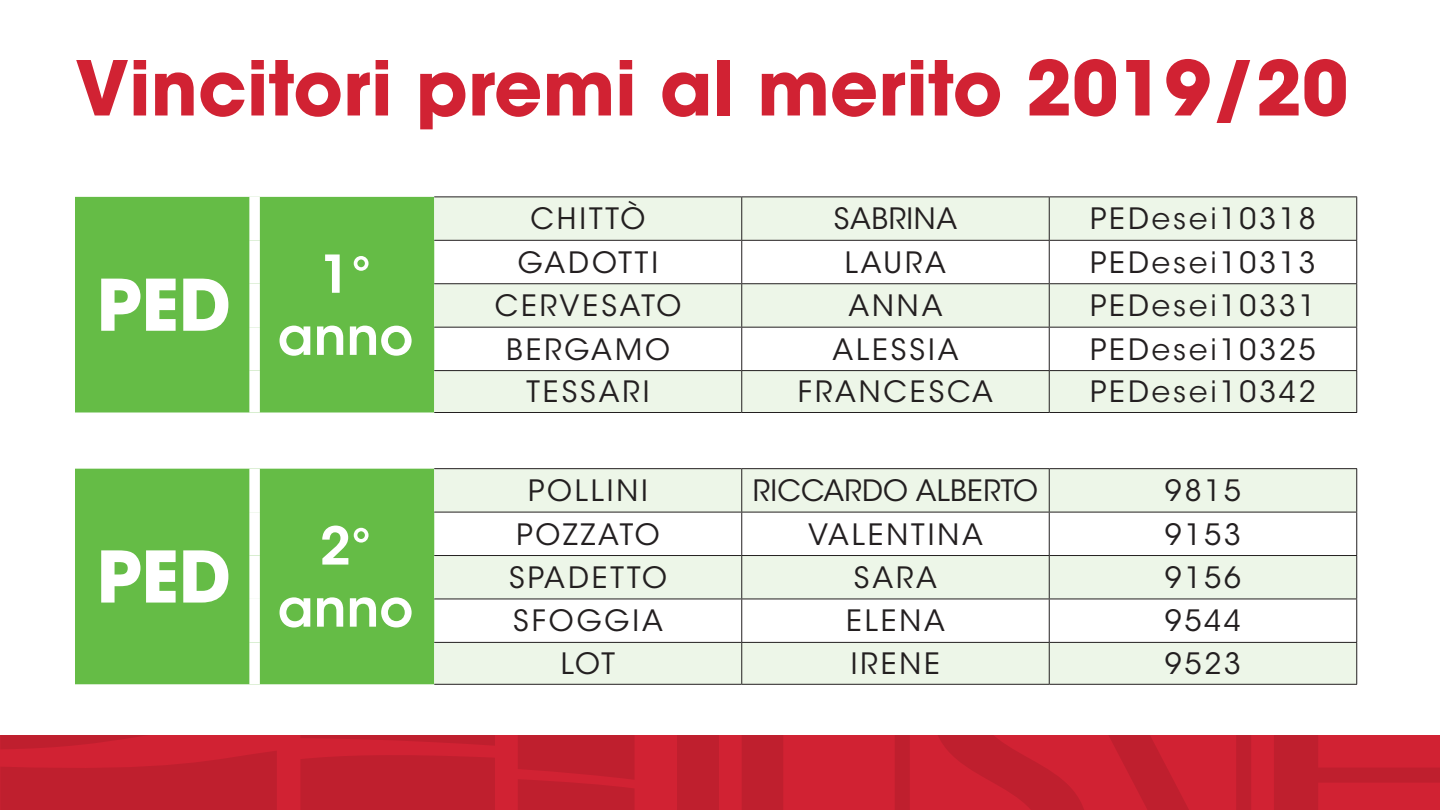
<style>
.page{position:relative;width:1440px;height:810px;background:#fff}
.page>*{position:absolute;margin:0;border:0;box-sizing:border-box;transform-origin:0 0}
.t1{font:700 75px "ITC Avant Garde Std";color:#d12233}
.t2{font:700 70.5px "ITC Avant Garde Std";color:#fff}
.t3{font:600 51.75px/62.1px "ITC Avant Garde Std";color:#fff;text-align:center}
.t4{font:29.25px "ITC Avant Garde Std";letter-spacing:.1em;color:#231f20}
.t5{font:29.25px "ITC Avant Garde Std";letter-spacing:.01em;color:#231f20}
.t6{font:29.25px "ITC Avant Garde Std";letter-spacing:.02em;color:#231f20}
</style>
<div class="page">
<div style="left:0;top:735px;width:1440px;height:75px;background:#d12233"></div>
<svg style="left:1274px;top:735px;width:166px;height:75px"></svg>
<svg style="left:938px;top:735px;width:313px;height:75px"></svg>
<svg style="left:742px;top:735px;width:168px;height:75px"></svg>
<div style="left:677px;top:696px;width:42px;height:114px;background:#bf1f2e"></div>
<svg style="left:518px;top:735px;width:116px;height:75px;background:#c11f2e"></svg>
<div style="left:300px;top:755px;width:195px;height:55px;background:#bf1f2e"></div>
<svg style="left:300px;top:735px;width:195px;height:11px"></svg>
<svg style="left:0;top:735px;width:277px;height:75px"></svg>
<div style="left:0;top:0;width:1440px;height:735px;background:#fff"></div>
<div style="left:75px;top:197px;width:359px;height:215px;background:#65bc46"></div>
<svg style="left:434px;top:197px;width:922px;height:215px;fill:#edf6e8"></svg>
<hr style="left:434px;top:196px;width:308px;height:1px;background:#231f20">
<hr style="left:742px;top:196px;width:307px;height:1px;background:#231f20">
<hr style="left:741px;top:197px;width:1px;height:43px;background:#231f20">
<hr style="left:1049px;top:196px;width:308px;height:1px;background:#231f20">
<hr style="left:1049px;top:197px;width:1px;height:43px;background:#231f20">
<hr style="left:1356px;top:197px;width:1px;height:43px;background:#231f20">
<hr style="left:434px;top:240px;width:308px;height:1px;background:#231f20">
<hr style="left:742px;top:240px;width:307px;height:1px;background:#231f20">
<hr style="left:741px;top:241px;width:1px;height:42px;background:#231f20">
<hr style="left:1049px;top:240px;width:308px;height:1px;background:#231f20">
<hr style="left:1049px;top:241px;width:1px;height:42px;background:#231f20">
<hr style="left:1356px;top:241px;width:1px;height:42px;background:#231f20">
<hr style="left:434px;top:283px;width:308px;height:1px;background:#231f20">
<hr style="left:742px;top:283px;width:307px;height:1px;background:#231f20">
<hr style="left:741px;top:284px;width:1px;height:43px;background:#231f20">
<hr style="left:1049px;top:283px;width:308px;height:1px;background:#231f20">
<hr style="left:1049px;top:284px;width:1px;height:43px;background:#231f20">
<hr style="left:1356px;top:284px;width:1px;height:43px;background:#231f20">
<hr style="left:434px;top:327px;width:308px;height:1px;background:#231f20">
<hr style="left:742px;top:327px;width:307px;height:1px;background:#231f20">
<hr style="left:741px;top:328px;width:1px;height:42px;background:#231f20">
<hr style="left:1049px;top:327px;width:308px;height:1px;background:#231f20">
<hr style="left:1049px;top:328px;width:1px;height:42px;background:#231f20">
<hr style="left:1356px;top:328px;width:1px;height:42px;background:#231f20">
<hr style="left:741px;top:371px;width:1px;height:41px;background:#231f20">
<hr style="left:1049px;top:371px;width:1px;height:41px;background:#231f20">
<div style="left:249px;top:197px;width:11px;height:43px;background:#fff"></div>
<div style="left:249px;top:240px;width:11px;height:44px;background:#fff"></div>
<div style="left:249px;top:284px;width:11px;height:43px;background:#fff"></div>
<div style="left:249px;top:327px;width:11px;height:44px;background:#fff"></div>
<div style="left:249px;top:371px;width:11px;height:41px;background:#fff"></div>
<hr style="left:434px;top:370px;width:308px;height:1px;background:#231f20">
<hr style="left:742px;top:370px;width:307px;height:1px;background:#231f20">
<hr style="left:1049px;top:370px;width:308px;height:1px;background:#231f20">
<hr style="left:1356px;top:371px;width:1px;height:41px;background:#231f20">
<hr style="left:434px;top:412px;width:308px;height:1px;background:#231f20">
<hr style="left:742px;top:412px;width:307px;height:1px;background:#231f20">
<hr style="left:1049px;top:412px;width:308px;height:1px;background:#231f20">
<div style="left:75px;top:469px;width:359px;height:215px;background:#65bc46"></div>
<svg style="left:434px;top:469px;width:922px;height:215px;fill:#edf6e8"></svg>
<hr style="left:434px;top:468px;width:308px;height:1px;background:#231f20">
<hr style="left:742px;top:468px;width:307px;height:1px;background:#231f20">
<hr style="left:741px;top:469px;width:1px;height:43px;background:#231f20">
<hr style="left:1049px;top:468px;width:308px;height:1px;background:#231f20">
<hr style="left:1049px;top:469px;width:1px;height:43px;background:#231f20">
<hr style="left:1356px;top:469px;width:1px;height:43px;background:#231f20">
<hr style="left:434px;top:512px;width:308px;height:1px;background:#231f20">
<hr style="left:742px;top:512px;width:307px;height:1px;background:#231f20">
<hr style="left:741px;top:512px;width:1px;height:43px;background:#231f20">
<hr style="left:1049px;top:512px;width:308px;height:1px;background:#231f20">
<hr style="left:1049px;top:512px;width:1px;height:43px;background:#231f20">
<hr style="left:1356px;top:512px;width:1px;height:43px;background:#231f20">
<hr style="left:434px;top:555px;width:308px;height:1px;background:#231f20">
<hr style="left:742px;top:555px;width:307px;height:1px;background:#231f20">
<hr style="left:741px;top:556px;width:1px;height:43px;background:#231f20">
<hr style="left:1049px;top:555px;width:308px;height:1px;background:#231f20">
<hr style="left:1049px;top:556px;width:1px;height:43px;background:#231f20">
<hr style="left:1356px;top:556px;width:1px;height:43px;background:#231f20">
<hr style="left:434px;top:599px;width:308px;height:1px;background:#231f20">
<hr style="left:742px;top:599px;width:307px;height:1px;background:#231f20">
<hr style="left:741px;top:599px;width:1px;height:43px;background:#231f20">
<hr style="left:1049px;top:599px;width:308px;height:1px;background:#231f20">
<hr style="left:1049px;top:599px;width:1px;height:43px;background:#231f20">
<hr style="left:1356px;top:599px;width:1px;height:43px;background:#231f20">
<hr style="left:741px;top:643px;width:1px;height:41px;background:#231f20">
<hr style="left:1049px;top:643px;width:1px;height:41px;background:#231f20">
<div style="left:249px;top:469px;width:11px;height:43px;background:#fff"></div>
<div style="left:249px;top:512px;width:11px;height:44px;background:#fff"></div>
<div style="left:249px;top:556px;width:11px;height:43px;background:#fff"></div>
<div style="left:249px;top:599px;width:11px;height:43px;background:#fff"></div>
<div style="left:249px;top:642px;width:11px;height:42px;background:#fff"></div>
<hr style="left:434px;top:642px;width:308px;height:1px;background:#231f20">
<hr style="left:742px;top:642px;width:307px;height:1px;background:#231f20">
<hr style="left:1049px;top:642px;width:308px;height:1px;background:#231f20">
<hr style="left:1356px;top:643px;width:1px;height:41px;background:#231f20">
<hr style="left:434px;top:684px;width:308px;height:1px;background:#231f20">
<hr style="left:742px;top:684px;width:307px;height:1px;background:#231f20">
<hr style="left:1049px;top:684px;width:308px;height:1px;background:#231f20">
<p class="t1" style="left:75px;top:39px;width:1275px">Vincitori premi al merito 2019/20</p>
<p class="t2" style="left:97px;top:259px;width:136px">PED</p>
<p class="t3" style="left:278px;top:243px;width:137px">1° anno</p>
<p class="t2" style="left:97px;top:531px;width:136px">PED</p>
<p class="t3" style="left:278px;top:515px;width:137px">2° anno</p>
<p class="t4" style="left:531px;top:201px;width:116px">CHITTÒ</p>
<p class="t6" style="left:834px;top:201px;width:125px">SABRINA</p>
<p class="t4" style="left:1090px;top:201px;width:227px">PEDesei10318</p>
<p class="t4" style="left:518px;top:245px;width:142px">GADOTTI</p>
<p class="t4" style="left:845px;top:245px;width:103px">LAURA</p>
<p class="t4" style="left:1090px;top:245px;width:227px">PEDesei10313</p>
<p class="t4" style="left:495px;top:288px;width:188px">CERVESATO</p>
<p class="t4" style="left:849px;top:288px;width:95px">ANNA</p>
<p class="t4" style="left:1090px;top:288px;width:227px">PEDesei10331</p>
<p class="t4" style="left:506px;top:331px;width:165px">BERGAMO</p>
<p class="t4" style="left:832px;top:331px;width:128px">ALESSIA</p>
<p class="t4" style="left:1090px;top:331px;width:227px">PEDesei10325</p>
<p class="t4" style="left:527px;top:374px;width:124px">TESSARI</p>
<p class="t4" style="left:798px;top:374px;width:197px">FRANCESCA</p>
<p class="t4" style="left:1090px;top:374px;width:227px">PEDesei10342</p>
<p class="t4" style="left:528px;top:473px;width:121px">POLLINI</p>
<p class="t5" style="left:753px;top:473px;width:287px">RICCARDO ALBERTO</p>
<p class="t4" style="left:1165px;top:473px;width:78px">9815</p>
<p class="t4" style="left:516px;top:516px;width:145px">POZZATO</p>
<p class="t4" style="left:808px;top:516px;width:176px">VALENTINA</p>
<p class="t4" style="left:1165px;top:516px;width:78px">9153</p>
<p class="t4" style="left:509px;top:560px;width:159px">SPADETTO</p>
<p class="t4" style="left:854px;top:560px;width:85px">SARA</p>
<p class="t4" style="left:1165px;top:560px;width:78px">9156</p>
<p class="t4" style="left:513px;top:603px;width:151px">SFOGGIA</p>
<p class="t4" style="left:846px;top:603px;width:100px">ELENA</p>
<p class="t4" style="left:1165px;top:603px;width:78px">9544</p>
<p class="t4" style="left:561px;top:646px;width:56px">LOT</p>
<p class="t4" style="left:851px;top:646px;width:91px">IRENE</p>
<p class="t4" style="left:1165px;top:646px;width:78px">9523</p>
</div>
